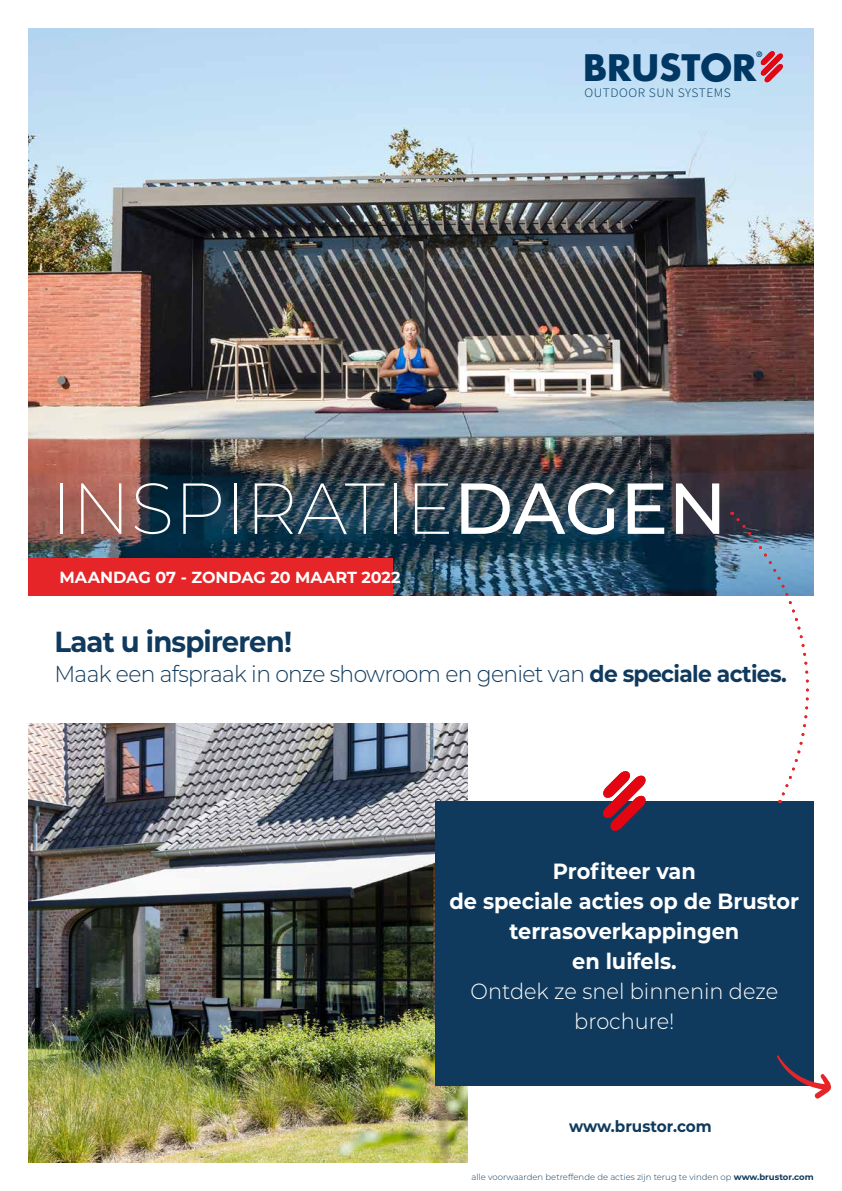
<style>
.page{position:relative;width:842px;height:1191px;background:#fff}
.page>*{position:absolute;margin:0;border:0;box-sizing:border-box;transform-origin:0 0}
.t1{font:200 72px "Montserrat";color:#fff}
.t2{font:700 35.7px "Futura";color:#003863}
.t3{font:700 29px "Montserrat";letter-spacing:-.03em;color:#0f3a5d;scale:.95 1}
.t4{font:300 23px "Montserrat";letter-spacing:-.03em;color:#0f3a5d;scale:.95 1}
.t5{font:700 22px/30px "Montserrat";color:#fff;text-align:center;scale:.95 1}
.t6{font:300 22px/30px "Montserrat";color:#fff;text-align:center;scale:.95 1}
.t7{font:700 16px "Montserrat";color:#fff}
.t8{font:700 16px "Montserrat";color:#0f3a5d;scale:.95 1}
.t9{font:300 12.9px "Source Sans Pro";letter-spacing:.04em;color:#003863;scale:1.04 1}
.t10{font:300 8.5px "Montserrat";color:#0f3a5d}
.t11{font:700 7.2px "Futura";color:#003863}
.s1{font-weight:500}
.s2{font-size:16.1px}
.s3{font-weight:700}
</style>
<div class="page">
<img style="left:28px;top:723px;width:440px;height:439px">
<img style="left:28px;top:28px;width:786px;height:567px">
<svg style="left:758px;top:49px;width:27px;height:35px"></svg>
<div style="left:28px;top:558px;width:365px;height:37px;background:#e52528"></div>
<div style="left:435px;top:801px;width:379px;height:284px;background:#0f3a5d"></div>
<svg style="left:776px;top:1055px;width:55px;height:44px"></svg>
<svg style="left:732px;top:512px;width:82px;height:291px"></svg>
<svg style="left:603px;top:771px;width:43px;height:60px"></svg>
<h2 class="t2" style="left:583px;top:48px;width:175px">BRUSTOR</h2>
<p class="t11" style="left:756px;top:50px;width:7px">®</p>
<p class="t9" style="left:585px;top:85px;width:142px">OUTDOOR SUN SYSTEMS</p>
<h1 class="t1" style="left:51px;top:482px;width:677px">INSPIRATIE<span class="s1">DAGEN</span></h1>
<p class="t7" style="left:60px;top:568px;width:342px"><span class="s2">MAANDAG</span> 07 - ZONDAG 20 MAART 2022</p>
<h3 class="t3" style="left:54px;top:626px;width:252px">Laat u inspireren!</h3>
<p class="t4" style="left:54px;top:662px;width:772px">Maak een afspraak in onze showroom en geniet van <span class="s3">de speciale acties.</span></p>
<p class="t5" style="left:449px;top:856px;width:370px">Profiteer van<br>de speciale acties op de Brustor terrasoverkappingen<br>en luifels.</p>
<p class="t6" style="left:470px;top:976px;width:325px">Ontdek ze snel binnenin deze brochure!</p>
<p class="t8" style="left:569px;top:1117px;width:152px">www.brustor.com</p>
<p class="t10" style="left:471px;top:1172px;width:344px">alle voorwaarden betreffende de acties zijn terug te vinden op <span class="s3">www.brustor.com</span></p>
</div>
